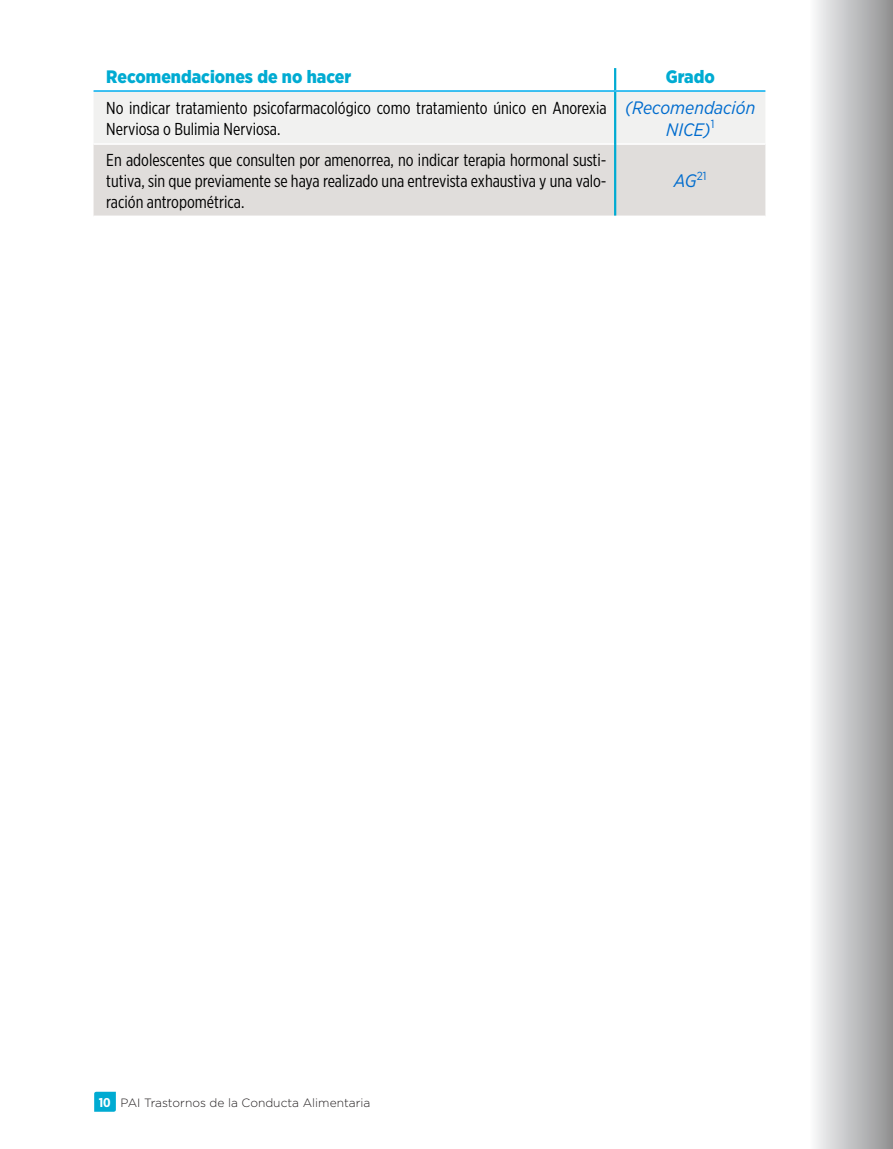
<style>
.page{position:relative;width:893px;height:1149px;background:#fff}
.page>*{position:absolute;margin:0;border:0;box-sizing:border-box;transform-origin:0 0}
.t1{font:900 18px "Gotham Narrow";color:#00abd2}
.t2{font:italic 18px/21.6px "Gotham Narrow";color:#006cce;text-align:center}
.t3{font:17.25px/20.7px "Gotham X Narrow";color:#000}
.t4{font:300 12px "Gotham";color:#231f20}
.s1{font-family:"Gotham X Narrow";font-weight:700;font-size:12.75px;color:#fff}
</style>
<div class="page">
<svg style="left:94px;top:1091px;width:22px;height:20px"></svg>
<div style="left:94px;top:92px;width:671px;height:51px;background:#f1f1f0"></div>
<div style="left:94px;top:145px;width:671px;height:70px;background:#e0dddb"></div>
<hr style="left:614px;top:68px;width:2px;height:22px;background:#00abd2">
<hr style="left:614px;top:92px;width:2px;height:52px;background:#00abd2">
<hr style="left:614px;top:144px;width:2px;height:71px;background:#00abd2">
<hr style="left:94px;top:90px;width:521px;height:2px;background:#00aeef">
<hr style="left:615px;top:90px;width:150px;height:2px;background:#00aeef">
<div style="left:799px;top:0;width:94px;height:1148px;background:linear-gradient(to right,#fff,#909192)"></div>
<p class="t1" style="left:106px;top:64px;width:246px">Recomendaciones de no hacer</p>
<p class="t1" style="left:666px;top:64px;width:50px">Grado</p>
<p class="t3" style="left:106px;top:97px;width:502px">No indicar tratamiento psicofarmacológico como tratamiento único en Anorexia<br>Nerviosa o Bulimia Nerviosa.</p>
<p class="t2" style="left:625px;top:96px;width:131px">(Recomendación<br>NICE)<sup>1</sup></p>
<p class="t3" style="left:106px;top:150px;width:502px;text-align:justify">En adolescentes que consulten por amenorrea, no indicar terapia hormonal susti&shy;tutiva, sin que previamente se haya realizado una entrevista exhaustiva y una valo&shy;ración antropométrica.</p>
<p class="t2" style="left:674px;top:170px;width:34px">AG<sup>21</sup></p>
<p class="t4" style="left:99px;top:1094px;width:273px"><span class="s1">10</span> PAI Trastornos de la Conducta Alimentaria</p>
</div>
